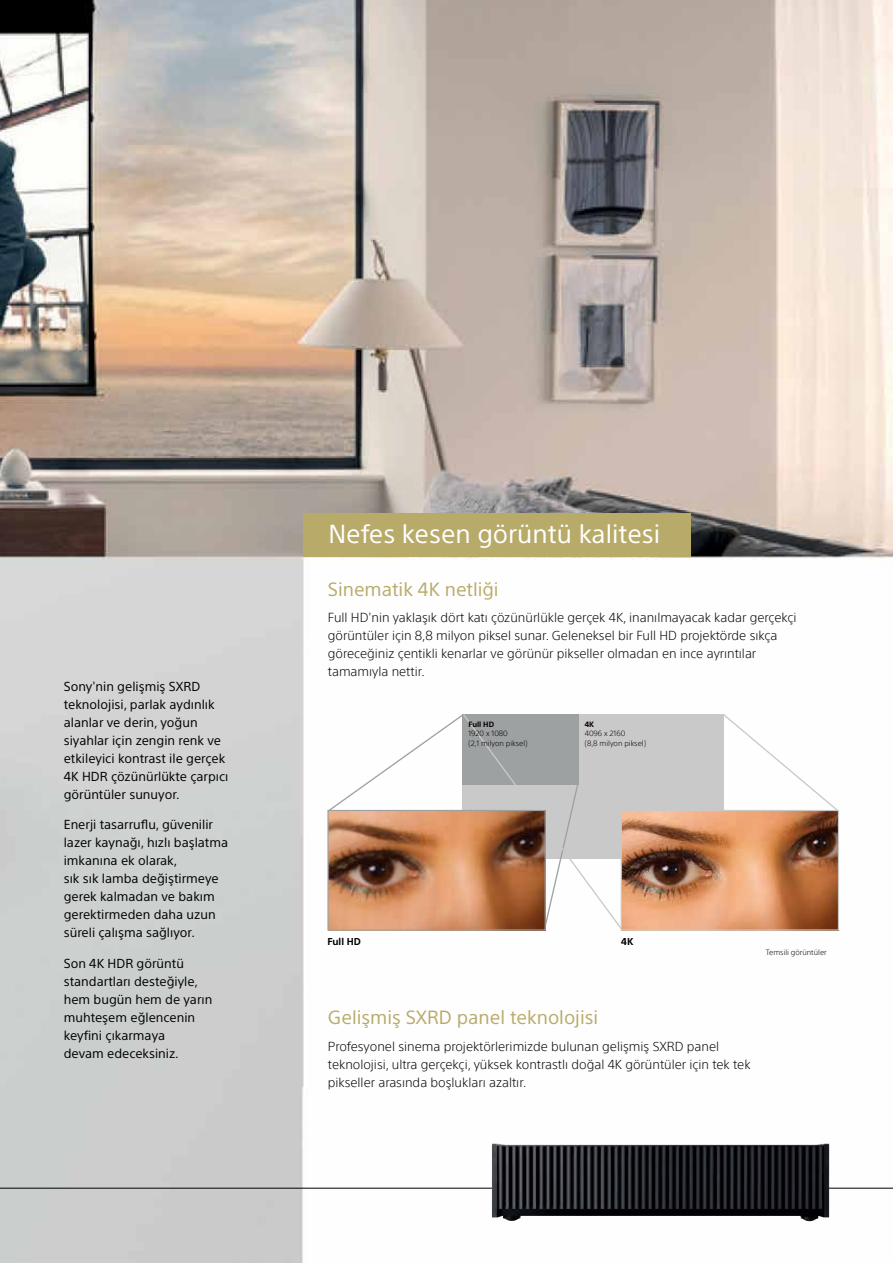
<style>
.page{position:relative;width:893px;height:1263px;background:#fff}
.page>*{position:absolute;margin:0;border:0;box-sizing:border-box;transform-origin:0 0}
.t1{font:25.5px "SST";color:#fff}
.t2{font:18.75px "SST";color:#b8ab6a}
.t3{font:12.75px/18px "SST";color:#000}
.t4{font:300 12.75px/18px "SST";color:#000}
.t5{font:700 9.75px "SST";color:#000}
.t6{font:300 7.5px/9.8px "SST";color:#000}
.t7{font:700 7.5px "SST";color:#000}
</style>
<div class="page">
<img style="left:0;top:0;width:893px;height:1263px">
<hr style="left:0;top:1188px;width:893px;height:1px;background:#000">
<img style="left:492px;top:1143px;width:337px;height:78px">
<div style="left:303px;top:513px;width:387px;height:43px;background:#b8ab6a"></div>
<div style="left:462px;top:714px;width:262px;height:144px;background:#c9c9c9"></div>
<svg style="left:722px;top:713px;width:118px;height:100px"></svg>
<svg style="left:326px;top:713px;width:298px;height:219px"></svg>
<img style="left:623px;top:812px;width:214px;height:116px">
<div style="left:621px;top:810px;width:218px;height:120px;border:1px solid #c9c9c9"></div>
<img style="left:329px;top:812px;width:215px;height:116px">
<div style="left:327px;top:810px;width:219px;height:120px;border:1px solid #9ea1a1"></div>
<p class="t3" style="left:64px;top:677px;width:166px">Sony'nin gelişmiş SXRD teknolojisi, parlak aydınlık alanlar ve derin, yoğun siyahlar için zengin renk ve etkileyici kontrast ile gerçek<br>4K HDR çözünürlükte çarpıcı görüntüler sunuyor.</p>
<p class="t3" style="left:64px;top:816px;width:166px">Enerji tasarruflu, güvenilir lazer kaynağı, hızlı başlatma imkanına ek olarak,<br>sık sık lamba değiştirmeye gerek kalmadan ve bakım gerektirmeden daha uzun süreli çalışma sağlıyor.</p>
<p class="t3" style="left:64px;top:954px;width:150px">Son 4K HDR görüntü standartları desteğiyle, hem bugün hem de yarın muhteşem eğlencenin keyfini çıkarmaya<br>devam edeceksiniz.</p>
<h1 class="t1" style="left:328px;top:518px;width:333px">Nefes kesen görüntü kalitesi</h1>
<h2 class="t2" style="left:328px;top:578px;width:172px">Sinematik 4K netliği</h2>
<p class="t4" style="left:328px;top:609px;width:470px">Full HD'nin yaklaşık dört katı çözünürlükle gerçek 4K, inanılmayacak kadar gerçekçi görüntüler için 8,8 milyon piksel sunar. Geleneksel bir Full HD projektörde sıkça göreceğiniz çentikli kenarlar ve görünür pikseller olmadan en ince ayrıntılar tamamıyla nettir.</p>
<p class="t7" style="left:468px;top:719px;width:27px">Full HD</p>
<p class="t6" style="left:468px;top:729px;width:61px">1920 x 1080<br>(2,1 milyon piksel)</p>
<p class="t7" style="left:585px;top:719px;width:11px">4K</p>
<p class="t6" style="left:585px;top:729px;width:63px">4096 x 2160<br>(8,8 milyon piksel)</p>
<p class="t5" style="left:327px;top:936px;width:35px">Full HD</p>
<p class="t5" style="left:621px;top:936px;width:14px">4K</p>
<p class="t6" style="left:766px;top:947px;width:62px">Temsili görüntüler</p>
<h2 class="t2" style="left:328px;top:1006px;width:272px">Gelişmiş SXRD panel teknolojisi</h2>
<p class="t4" style="left:328px;top:1037px;width:424px">Profesyonel sinema projektörlerimizde bulunan gelişmiş SXRD panel teknolojisi, ultra gerçekçi, yüksek kontrastlı doğal 4K görüntüler için tek tek pikseller arasında boşlukları azaltır.</p>
</div>
